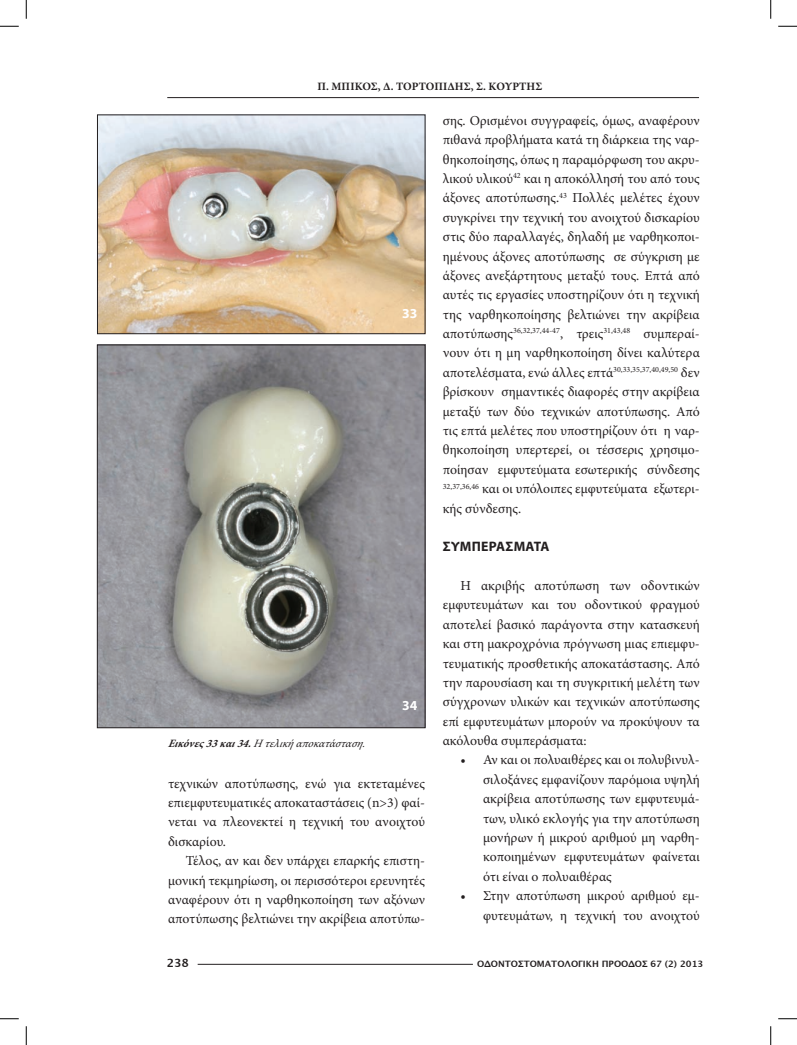
<style>
.page{position:relative;width:797px;height:1045px;background:#fff}
.page>*{position:absolute;margin:0;border:0;box-sizing:border-box;transform-origin:0 0}
.t1{font:13.75px/19.4px "Minion Pro";color:#231f20;text-align:justify}
.t2{font:700 13.75px "Myriad Pro";letter-spacing:.015em;color:#231f20}
.t3{font:700 13.75px "Myriad Pro";color:#fff}
.t4{font:italic 11.25px "Minion Pro";color:#231f20}
.t5{font:700 11.25px "Minion Pro";letter-spacing:.01em;color:#231f20}
.t6{font:700 11.25px "Lucida Grande";color:#231f20}
.t7{font:700 8.75px "Lucida Grande";color:#231f20}
.s1{font-weight:700}
</style>
<div class="page">
<hr style="left:198px;top:964px;width:275px;height:1px;background:#231f20">
<hr style="left:167px;top:97px;width:532px;height:1px;background:#231f20">
<img style="left:99px;top:117px;width:324px;height:215px">
<div style="left:97px;top:115px;width:328px;height:219px;border:1px solid #231f20"></div>
<img style="left:99px;top:347px;width:324px;height:379px">
<div style="left:97px;top:345px;width:328px;height:383px;border:1px solid #231f20"></div>
<svg style="left:0;top:25px;width:19px;height:2px"></svg>
<svg style="left:778px;top:25px;width:19px;height:2px"></svg>
<svg style="left:0;top:1018px;width:19px;height:1px"></svg>
<svg style="left:778px;top:1018px;width:19px;height:1px"></svg>
<svg style="left:25px;top:0;width:2px;height:19px"></svg>
<svg style="left:25px;top:1026px;width:2px;height:19px"></svg>
<svg style="left:770px;top:0;width:1px;height:19px"></svg>
<svg style="left:770px;top:1026px;width:1px;height:19px"></svg>
<p class="t5" style="left:317px;top:79px;width:226px">Π. ΜΠΙΚΟΣ, Δ. ΤΟΡΤΟΠΙΔΗΣ, Σ. ΚΟΥΡΤΗΣ</p>
<p class="t3" style="left:402px;top:304px;width:17px">33</p>
<p class="t4" style="left:168px;top:735px;width:202px"><span class="s1">Εικόνες33και34.</span>Η τελικήαποκατάσταση.</p>
<p class="t3" style="left:402px;top:696px;width:17px">34</p>
<p class="t1" style="left:168px;top:773px;width:258px">τεχνικών αποτύπωσης, ενώ για εκτεταμένες επιεμφυτευματικές αποκαταστάσεις (n&gt;3) φαί&shy;νεται να πλεονεκτεί η τεχνική του ανοιχτού δισκαρίου.</p>
<p class="t1" style="left:168px;top:851px;width:258px;text-indent:18px">Τέλος, αν και δεν υπάρχει επαρκής επιστη&shy;μονική τεκμηρίωση, οι περισσότεροι ερευνητές αναφέρουν ότι η ναρθηκοποίηση των αξόνων αποτύπωσης βελτιώνει την ακρίβεια αποτύπω-</p>
<p class="t1" style="left:443px;top:111px;width:258px">σης. Ορισμένοι συγγραφείς, όμως, αναφέρουν πιθανά προβλήματα κατά τη διάρκεια της ναρ&shy;θηκοποίησης, όπως η παραμόρφωση του ακρυ&shy;λικού υλικού<sup>42</sup> και η αποκόλλησή του από τους άξονες αποτύπωσης.<sup>43</sup> Πολλές μελέτες έχουν συγκρίνει την τεχνική του ανοιχτού δισκαρίου στις δύο παραλλαγές, δηλαδή με ναρθηκοποι&shy;ημένους άξονες αποτύπωσης σε σύγκριση με άξονες ανεξάρτητους μεταξύ τους. Επτά από αυτές τις εργασίες υποστηρίζουν ότι η τεχνική της ναρθηκοποίησης βελτιώνει την ακρίβεια αποτύπωσης<sup>36,32,37,44-47</sup>, τρεις<sup>31,43,48</sup> συμπεραί&shy;νουν ότι η μη ναρθηκοποίηση δίνει καλύτερα αποτελέσματα, ενώ άλλες επτά<sup>30,33,35,37,40,49,50</sup> δεν βρίσκουν σημαντικές διαφορές στην ακρίβεια μεταξύ των δύο τεχνικών αποτύπωσης. Από τις επτά μελέτες που υποστηρίζουν ότι η ναρ&shy;θηκοποίηση υπερτερεί, οι τέσσερις χρησιμο&shy;ποίησαν εμφυτεύματα εσωτερικής σύνδεσης <sup>32,37,36,46</sup> και οι υπόλοιπες εμφυτεύματα εξωτερι&shy;κής σύνδεσης.</p>
<p class="t2" style="left:443px;top:537px;width:108px">Συμπεράσ ματα</p>
<p class="t1" style="left:443px;top:576px;width:258px;text-indent:18px">Η ακριβής αποτύπωση των οδοντικών εμφυτευμάτων και του οδοντικού φραγμού αποτελεί βασικό παράγοντα στην κατασκευή και στη μακροχρόνια πρόγνωση μιας επιεμφυ&shy;τευματικής προσθετικής αποκατάστασης. Από την παρουσίαση και τη συγκριτική μελέτη των σύγχρονων υλικών και τεχνικών αποτύπωσης επί εμφυτευμάτων μπορούν να προκύψουν τα ακόλουθα συμπεράσματα:</p>
<p class="t1" style="left:483px;top:750px;width:218px;text-indent:-22px">• Αν και οι πολυαιθέρες και οι πολυβινυλ&shy;σιλοξάνες εμφανίζουν παρόμοια υψηλή ακρίβεια αποτύπωσης των εμφυτευμά&shy;των, υλικό εκλογής για την αποτύπωση μονήρων ή μικρού αριθμού μη ναρθη&shy;κοποιημένων εμφυτευμάτων φαίνεται ότι είναι ο πολυαιθέρας</p>
<p class="t1" style="left:460px;top:886px;width:241px;text-align:right">• Στην αποτύπωση μικρού αριθμού εμ&shy;φυτευμάτων, η τεχνική του ανοιχτού</p>
<p class="t6" style="left:167px;top:954px;width:24px">238</p>
<p class="t7" style="left:477px;top:956px;width:227px">ΟΔΟΝΤΟΣΤΟΜΑΤΟΛΟΓΙΚΗ ΠΡΟΟΔΟΣ 67 (2) 2013</p>
</div>
